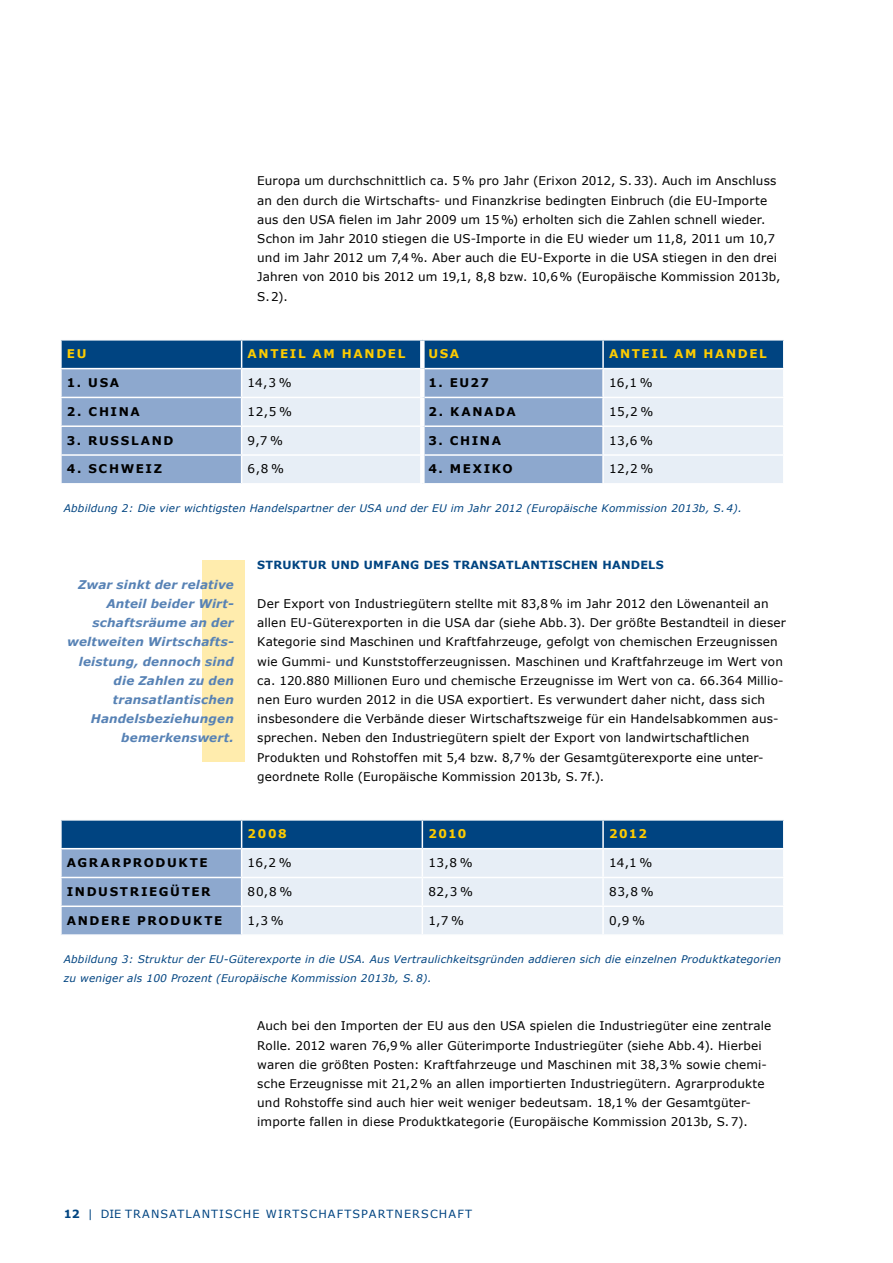
<style>
.page{position:relative;width:893px;height:1263px;background:#fff}
.page>*{position:absolute;margin:0;border:0;box-sizing:border-box;transform-origin:0 0}
.t1{font:12px/19.2px "Verdana";letter-spacing:.01em;color:#000}
.t2{font:italic 700 12px/19.2px "Verdana";letter-spacing:.015em;color:#5782b5;text-align:right}
.t3{font:700 12px "Verdana";letter-spacing:.135em;color:#000}
.t4{font:700 12px "Verdana";letter-spacing:.135em;color:#fecc00}
.t5{font:11.25px "Verdana";letter-spacing:.1em;color:#004481}
.t6{font:700 11.25px "Verdana";letter-spacing:.02em;color:#004481}
.t7{font:italic 10.5px/19.2px "Verdana";letter-spacing:.02em;color:#004481}
.s1{font-weight:700}
</style>
<div class="page">
<svg style="left:61px;top:340px;width:723px;height:143px;background:#99b3d0"></svg>
<hr style="left:425px;top:454px;width:178px;height:2px;background:#fff">
<hr style="left:603px;top:454px;width:181px;height:2px;background:#fff">
<div style="left:420px;top:341px;width:5px;height:28px;background:#fff"></div>
<div style="left:420px;top:369px;width:5px;height:28px;background:#fff"></div>
<div style="left:420px;top:397px;width:5px;height:29px;background:#fff"></div>
<div style="left:420px;top:426px;width:5px;height:29px;background:#fff"></div>
<div style="left:420px;top:455px;width:5px;height:28px;background:#fff"></div>
<svg style="left:61px;top:820px;width:723px;height:115px;background:#a0b9d3"></svg>
<hr style="left:422px;top:905px;width:181px;height:2px;background:#fff">
<hr style="left:603px;top:905px;width:181px;height:2px;background:#fff">
<hr style="left:242px;top:934px;width:180px;height:2px;background:#fff">
<hr style="left:422px;top:934px;width:181px;height:2px;background:#fff">
<hr style="left:603px;top:934px;width:181px;height:2px;background:#fff">
<div style="left:202px;top:560px;width:43px;height:201px;background:#ffecad"></div>
<p class="t1" style="left:257px;top:172px;width:525px">Europa um durchschnittlich ca. 5% pro Jahr (Erixon 2012, S.33). Auch im Anschluss an den durch die Wirtschafts- und Finanzkrise bedingten Einbruch (die EU-Importe aus den USA fielen im Jahr 2009 um 15%) erholten sich die Zahlen schnell wieder.<br>Schon im Jahr 2010 stiegen die US-Importe in die EU wieder um 11,8, 2011 um 10,7 und im Jahr 2012 um 7,4%. Aber auch die EU-Exporte in die USA stiegen in den drei Jahren von 2010 bis 2012 um 19,1, 8,8 bzw. 10,6% (Europäische Kommission 2013b, S.2).</p>
<p class="t4" style="left:67px;top:346px;width:21px">EU</p>
<p class="t4" style="left:248px;top:346px;width:159px">ANTEIL AM HANDEL</p>
<p class="t4" style="left:428px;top:346px;width:32px">USA</p>
<p class="t4" style="left:609px;top:346px;width:159px">ANTEIL AM HANDEL</p>
<p class="t3" style="left:67px;top:375px;width:54px">1. USA</p>
<p class="t1" style="left:248px;top:373px;width:45px">14,3 %</p>
<p class="t3" style="left:428px;top:375px;width:62px">1. EU27</p>
<p class="t1" style="left:609px;top:373px;width:45px">16,1 %</p>
<p class="t3" style="left:67px;top:404px;width:74px">2. CHINA</p>
<p class="t1" style="left:248px;top:402px;width:46px">12,5 %</p>
<p class="t3" style="left:428px;top:404px;width:89px">2. KANADA</p>
<p class="t1" style="left:609px;top:402px;width:46px">15,2 %</p>
<p class="t3" style="left:67px;top:432px;width:108px">3. RUSSLAND</p>
<p class="t1" style="left:248px;top:431px;width:37px">9,7 %</p>
<p class="t3" style="left:428px;top:432px;width:74px">3. CHINA</p>
<p class="t1" style="left:609px;top:431px;width:46px">13,6 %</p>
<p class="t3" style="left:67px;top:461px;width:97px">4. SCHWEIZ</p>
<p class="t1" style="left:248px;top:460px;width:38px">6,8 %</p>
<p class="t3" style="left:428px;top:461px;width:86px">4. MEXIKO</p>
<p class="t1" style="left:609px;top:460px;width:46px">12,2 %</p>
<p class="t7" style="left:64px;top:499px;width:680px">Abbildung 2: Die vier wichtigsten Handelspartner der USA und der EU im Jahr 2012 (Europäische Kommission 2013b, S.4).</p>
<p class="t2" style="left:67px;top:575px;width:168px">Zwar sinkt der relative<br>Anteil beider Wirt&shy;schaftsräume an der weltweiten Wirtschafts&shy;leistung, dennoch sind die Zahlen zu den transatlantischen<br>Handelsbeziehungen bemerkenswert.</p>
<p class="t6" style="left:257px;top:558px;width:408px">STRUKTUR UND UM FANG DES TRANSATLANTISCHEN HANDELS</p>
<p class="t1" style="left:257px;top:594px;width:530px">Der Export von Industriegütern stellte mit 83,8% im Jahr 2012 den Löwenanteil an allen EU-Güterexporten in die USA dar (siehe Abb.3). Der größte Bestandteil in dieser Kategorie sind Maschinen und Kraftfahrzeuge, gefolgt von chemischen Erzeugnissen wie Gummi- und Kunststofferzeugnissen. Maschinen und Kraftfahrzeuge im Wert von ca. 120.880 Millionen Euro und chemische Erzeugnisse im Wert von ca. 66.364 Millio&shy;nen Euro wurden 2012 in die USA exportiert. Es verwundert daher nicht, dass sich insbesondere die Verbände dieser Wirtschaftszweige für ein Handelsabkommen aus&shy;sprechen. Neben den Industriegütern spielt der Export von landwirtschaftlichen Produkten und Rohstoffen mit 5,4 bzw. 8,7% der Gesamtgüterexporte eine unter&shy;geordnete Rolle (Europäische Kommission 2013b, S.7f.).</p>
<p class="t4" style="left:248px;top:826px;width:41px">2008</p>
<p class="t4" style="left:428px;top:826px;width:40px">2010</p>
<p class="t4" style="left:609px;top:826px;width:40px">2012</p>
<p class="t3" style="left:67px;top:855px;width:142px">AGRARPRODUKTE</p>
<p class="t1" style="left:248px;top:853px;width:46px">16,2 %</p>
<p class="t1" style="left:428px;top:853px;width:46px">13,8 %</p>
<p class="t1" style="left:609px;top:853px;width:45px">14,1 %</p>
<p class="t3" style="left:67px;top:884px;width:145px">INDUSTRIEGÜTER</p>
<p class="t1" style="left:248px;top:882px;width:46px">80,8 %</p>
<p class="t1" style="left:428px;top:882px;width:46px">82,3 %</p>
<p class="t1" style="left:609px;top:882px;width:46px">83,8 %</p>
<p class="t3" style="left:67px;top:912px;width:157px">ANDERE PRODUKTE</p>
<p class="t1" style="left:248px;top:911px;width:38px">1,3 %</p>
<p class="t1" style="left:428px;top:911px;width:37px">1,7 %</p>
<p class="t1" style="left:609px;top:911px;width:37px">0,9 %</p>
<p class="t7" style="left:64px;top:950px;width:719px">Abbildung 3: Struktur der EU-Güterexporte in die USA. Aus Vertraulichkeitsgründen addieren sich die einzelnen Produktkategorien zu weniger als 100 Prozent (Europäische Kommission 2013b, S. 8).</p>
<p class="t1" style="left:257px;top:1016px;width:516px">Auch bei den Importen der EU aus den USA spielen die Industriegüter eine zentrale Rolle. 2012 waren 76,9% aller Güterimporte Industriegüter (siehe Abb.4). Hierbei waren die größten Posten: Kraftfahrzeuge und Maschinen mit 38,3% sowie chemi&shy;sche Erzeugnisse mit 21,2% an allen importierten Industriegütern. Agrarprodukte und Rohstoffe sind auch hier weit weniger bedeutsam. 18,1% der Gesamtgüter&shy;importe fallen in diese Produktkategorie (Europäische Kommission 2013b, S.7).</p>
<p class="t5" style="left:64px;top:1207px;width:410px"><span class="s1">12</span> | DIE TRANSATLANTISCHE WIRTSCHAFTSPARTNERSCHAFT</p>
</div>
